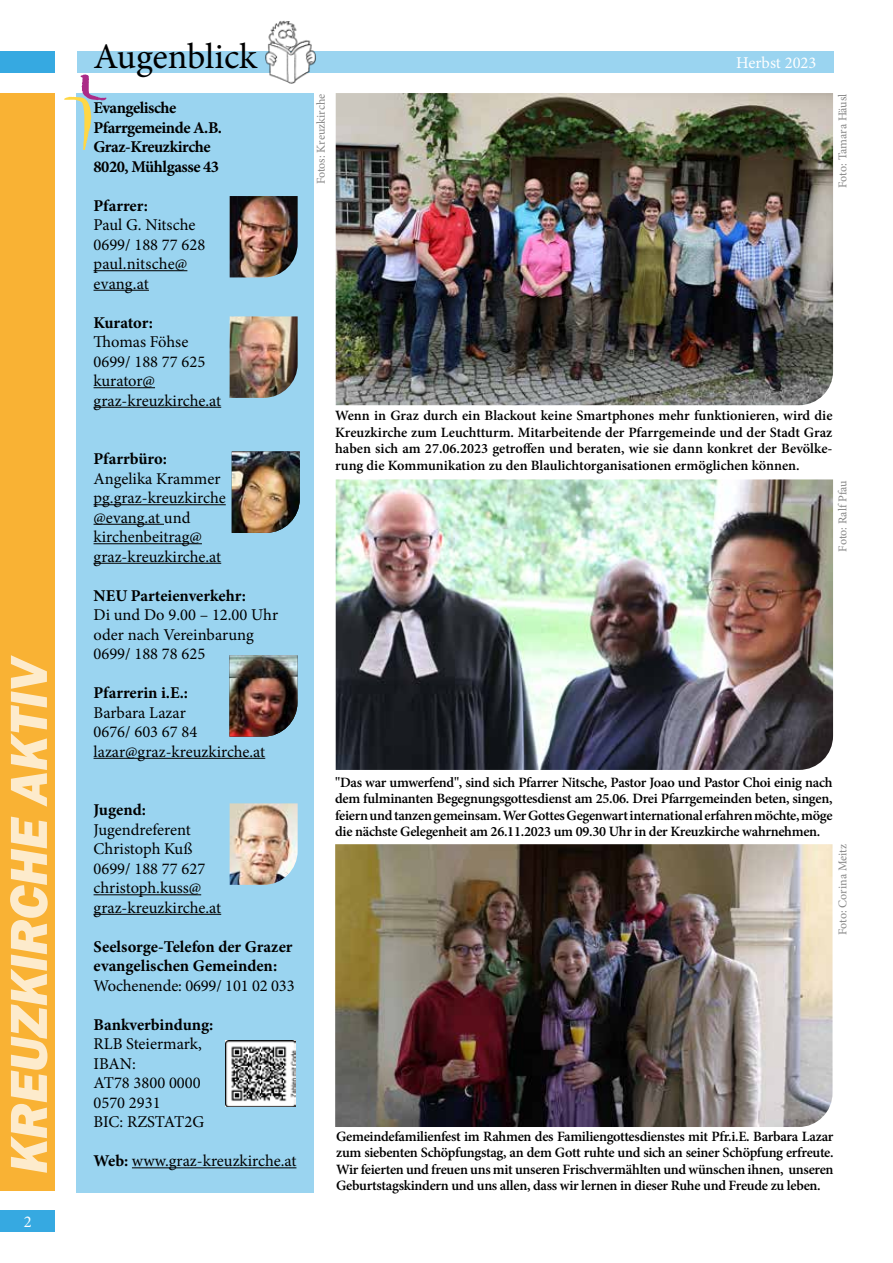
<style>
.page{position:relative;width:893px;height:1263px;background:#fff}
.page>*{position:absolute;margin:0;border:0;box-sizing:border-box;transform-origin:0 0}
.t1{font:36px "Minion Pro";letter-spacing:-.005em;color:#000}
.t2{font:16.5px/19.5px "Minion Pro";color:#000}
.t3{font:700 16.5px/19.5px "Minion Pro";letter-spacing:-.005em;color:#000}
.t4{font:700 16.5px/19.5px "Minion Pro";letter-spacing:-.03em;color:#000}
.t5{font:16.5px "Minion Pro";color:#fff}
.t6{font:600 14.25px/16.5px "Minion Pro";letter-spacing:-.02em;color:#000;text-align:justify}
.t7{font:12px "Minion Pro";letter-spacing:-.005em;color:#878787}
.s1{font-weight:700}
</style>
<div class="page">
<div style="left:0;top:94px;width:55px;height:1097px;background:#f9b234"></div>
<svg style="left:10px;top:655px;width:38px;height:518px"></svg>
<div style="left:77px;top:51px;width:756px;height:22px;background:#9ad4f0"></div>
<div style="left:0;top:51px;width:55px;height:22px;background:#36a9e1"></div>
<div style="left:0;top:1211px;width:55px;height:21px;background:#36a9e1"></div>
<img style="left:265px;top:20px;width:51px;height:63px">
<img style="left:336px;top:93px;width:497px;height:312px">
<div style="left:77px;top:94px;width:237px;height:1099px;background:#9ad4f0"></div>
<hr style="left:94px;top:270px;width:93px;height:1px;background:#000">
<hr style="left:94px;top:290px;width:55px;height:1px;background:#000">
<hr style="left:94px;top:387px;width:61px;height:1px;background:#000">
<hr style="left:94px;top:407px;width:127px;height:1px;background:#000">
<hr style="left:94px;top:504px;width:132px;height:1px;background:#000">
<hr style="left:94px;top:524px;width:70px;height:1px;background:#000">
<hr style="left:94px;top:543px;width:108px;height:1px;background:#000">
<hr style="left:94px;top:563px;width:127px;height:1px;background:#000">
<hr style="left:94px;top:758px;width:171px;height:1px;background:#000">
<hr style="left:94px;top:894px;width:107px;height:1px;background:#000">
<hr style="left:94px;top:914px;width:127px;height:1px;background:#000">
<hr style="left:132px;top:1167px;width:164px;height:1px;background:#000">
<svg style="left:64px;top:74px;width:43px;height:76px"></svg>
<img style="left:230px;top:196px;width:68px;height:81px">
<img style="left:230px;top:316px;width:68px;height:82px">
<img style="left:232px;top:451px;width:68px;height:82px">
<img style="left:229px;top:655px;width:68px;height:82px">
<img style="left:230px;top:803px;width:68px;height:82px">
<img style="left:226px;top:1040px;width:69px;height:67px">
<img style="left:335px;top:844px;width:497px;height:283px">
<img style="left:336px;top:479px;width:497px;height:291px">
<p class="t5" style="left:24px;top:1211px;width:9px">2</p>
<h1 class="t1" style="left:94px;top:32px;width:165px">Augenblick</h1>
<p class="t4" style="left:94px;top:98px;width:130px">Evangelische<br>Pfarrgemeinde A.B.<br>Graz-Kreuzkirche<br>8020, Mühlgasse 43</p>
<p class="t3" style="left:94px;top:195px;width:56px">Pfarrer:</p>
<p class="t2" style="left:94px;top:215px;width:113px">Paul G. Nitsche<br>0699/ 188 77 628 paul.nitsche@ evang.at</p>
<p class="t3" style="left:94px;top:312px;width:61px">Kurator:</p>
<p class="t2" style="left:94px;top:332px;width:129px">Thomas Föhse<br>0699/ 188 77 625 kurator@ graz-kreuzkirche.at</p>
<p class="t3" style="left:94px;top:449px;width:75px">Pfarrbüro:</p>
<p class="t2" style="left:94px;top:469px;width:134px">Angelika Krammer pg.graz-kreuzkirche @evang.at und kirchenbeitrag@ graz-kreuzkirche.at</p>
<p class="t3" style="left:94px;top:585px;width:154px">NEU Parteienverkehr:</p>
<p class="t2" style="left:94px;top:605px;width:186px">Di und Do 9.00 – 12.00 Uhr oder nach Vereinbarung<br>0699/ 188 78 625</p>
<p class="t3" style="left:94px;top:683px;width:96px">Pfarrerin i.E.:</p>
<p class="t2" style="left:94px;top:703px;width:173px">Barbara Lazar<br>0676/ 603 67 84 lazar@graz-kreuzkirche.at</p>
<p class="t3" style="left:94px;top:800px;width:54px">Jugend:</p>
<p class="t2" style="left:94px;top:820px;width:129px">Jugendreferent<br>Christoph Kuß<br>0699/ 188 77 627 christoph.kuss@ graz-kreuzkirche.at</p>
<p class="t3" style="left:94px;top:936px;width:200px">Seelsorge-Telefon der Grazer evangelischen Gemeinden:</p>
<p class="t2" style="left:94px;top:976px;width:203px">Wochenende: 0699/ 101 02 033</p>
<p class="t3" style="left:94px;top:1014px;width:121px">Bankverbindung:</p>
<p class="t2" style="left:94px;top:1034px;width:112px">RLB Steiermark,<br>IBAN:<br>AT78 3800 0000<br>0570 2931<br>BIC: RZSTAT2G</p>
<p class="t2" style="left:94px;top:1151px;width:204px"><span class="s1">Web:</span> www.graz-kreuzkirche.at</p>
<p class="t7" style="left:313px;top:184px;width:92px;rotate:-90deg">Fotos: Kreuzkirche</p>
<p class="t5" style="left:736px;top:52px;width:82px">Herbst 2023</p>
<p class="t7" style="left:835px;top:188px;width:95px;rotate:-90deg">Foto: Tamara Häusl</p>
<p class="t6" style="left:335px;top:407px;width:499px">Wenn in Graz durch ein Blackout keine Smartphones mehr funktionieren, wird die Kreuzkirche zum Leuchtturm. Mitarbeitende der Pfarrgemeinde und der Stadt Graz haben sich am 27.06.2023 getroffen und beraten, wie sie dann konkret der Bevölke&shy;rung die Kommunikation zu den Blaulichtorganisationen ermöglichen können.</p>
<p class="t7" style="left:835px;top:552px;width:73px;rotate:-90deg">Foto: Ralf Pfau</p>
<p class="t6" style="left:335px;top:774px;width:499px">"Das war umwerfend", sind sich Pfarrer Nitsche, Pastor Joao und Pastor Choi einig nach dem fulminanten Begegnungsgottesdienst am 25.06. Drei Pfarrgemeinden beten, singen, feiern und tanzen gemeinsam. Wer Gottes Gegenwart international erfahren möchte, möge die nächste Gelegenheit am 26.11.2023 um 09.30 Uhr in der Kreuzkirche wahrnehmen.</p>
<p class="t7" style="left:835px;top:935px;width:92px;rotate:-90deg">Foto: Corina Meitz</p>
<p class="t6" style="left:336px;top:1128px;width:499px">Gemeindefamilienfest im Rahmen des Familiengottesdienstes mit Pfr.i.E. Barbara Lazar zum siebenten Schöpfungstag, an dem Gott ruhte und sich an seiner Schöpfung erfreute.<br>Wir feierten und freuen uns mit unseren Frischvermählten und wünschen ihnen, unseren Geburtstagskindern und uns allen, dass wir lernen in dieser Ruhe und Freude zu leben.</p>
</div>
